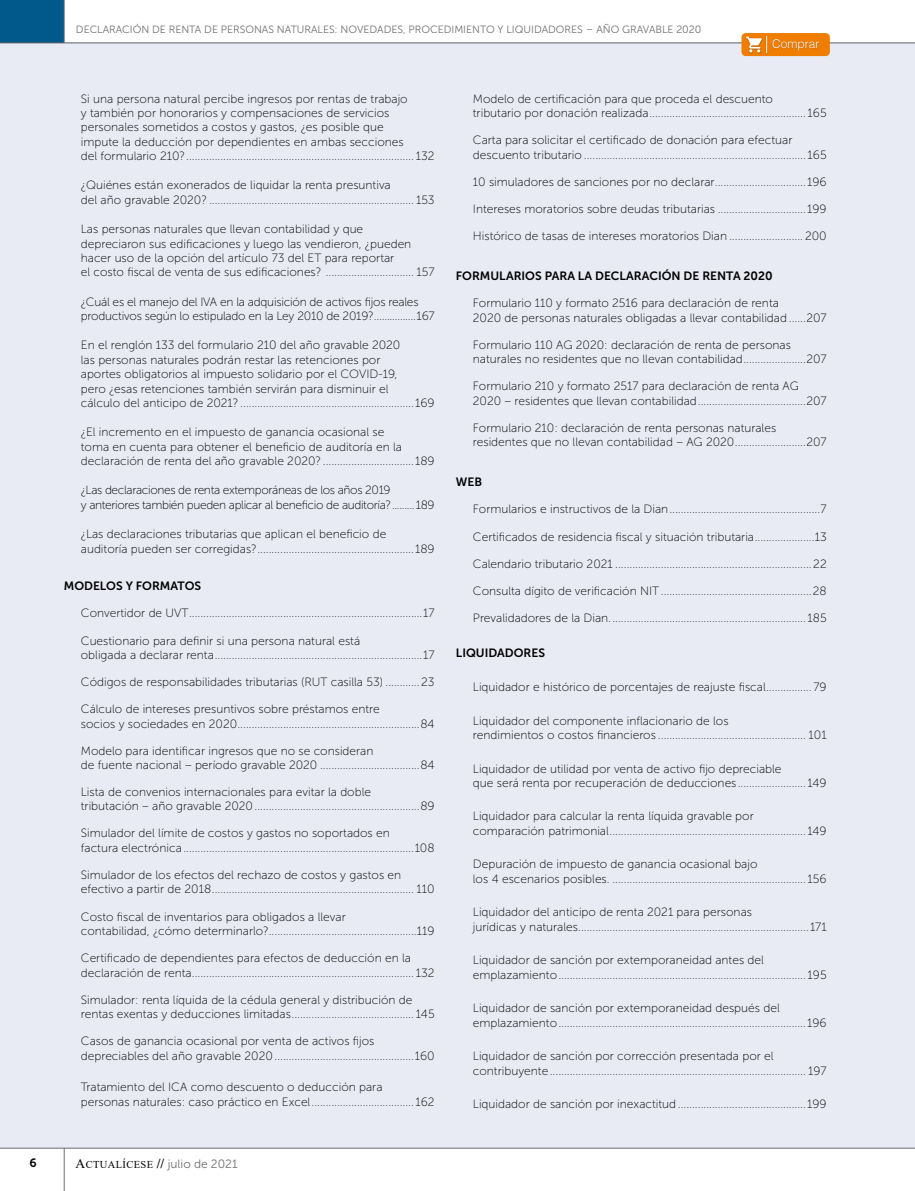
<style>
.page{position:relative;width:915px;height:1191px;background:#fff}
.page>*{position:absolute;margin:0;border:0;box-sizing:border-box;transform-origin:0 0}
.t1{font:12px/14.4px "Museo Sans 100";color:#000}
.t2{font:12px/14.4px "Museo Sans 100";letter-spacing:-.02em;color:#000}
.t3{font:12px/14.4px "Museo Sans 100";letter-spacing:-.03em;color:#000}
.t4{font:12px "Museo Sans 700";color:#000}
.t5{font:12px "Museo Sans 300";color:#706f6f}
.t6{font:300 12px "Helvetica";color:#fff}
.t7{font:10.5px "Museo Sans 300";color:#706f6f}
.s1{font-family:"Times New Roman";font-size:13.5px;color:#000}
.s2{font-family:"Times New Roman";font-size:10.5px;color:#000}
.s3{font-family:"Times New Roman";font-weight:700;font-size:13.5px;color:#000}
</style>
<div class="page">
<div style="left:0;top:0;width:64px;height:43px;background:#00588b"></div>
<hr style="left:64px;top:0;width:1px;height:43px;background:#706f6f">
<hr style="left:0;top:1147px;width:914px;height:1px;background:#706f6f">
<hr style="left:64px;top:1147px;width:1px;height:44px;background:#706f6f">
<div style="left:0;top:43px;width:914px;height:1104px;background:#e8ebf4"></div>
<div style="left:741px;top:33px;width:88px;height:23px;background:#ef7d00;border-radius:4px"></div>
<div style="left:771px;top:39px;width:48px;height:12px;background:#000;opacity:.28"></div>
<svg style="left:745px;top:35px;width:22px;height:19px"></svg>
<p class="t7" style="left:76px;top:24px;width:626px">DECLARACIÓN DE RENTA DE PERSONAS NATURALES: NOVEDADES, PROCEDIMIENTO Y LIQUIDADORES – AÑO GRAVABLE 2020</p>
<p class="t6" style="left:771px;top:33px;width:49px">Comprar</p>
<p class="t1" style="left:81px;top:91px;width:355px">Si una persona natural percibe ingresos por rentas de trabajo<br>y también por honorarios y compensaciones de servicios personales sometidos a costos y gastos, ¿es posible que<br>impute la deducción por dependientes en ambas secciones<br>del formulario 210?................................................................................ 132</p>
<p class="t1" style="left:81px;top:178px;width:355px">¿Quiénes están exonerados de liquidar la renta presuntiva<br>del año gravable 2020? ........................................................................ 153</p>
<p class="t1" style="left:81px;top:222px;width:355px">Las personas naturales que llevan contabilidad y que<br>depreciaron sus edificaciones y luego las vendieron, ¿pueden hacer uso de la opción del artículo 73 del ET para reportar<br>el costo fiscal de venta de sus edificaciones? ............................... 157</p>
<p class="t2" style="left:81px;top:294px;width:355px">¿Cuál es el manejo del IVA en la adquisición de activos fijos reales productivos según lo estipulado en la Ley 2010 de 2019?................167</p>
<p class="t1" style="left:81px;top:338px;width:355px">En el renglón 133 del formulario 210 del año gravable 2020<br>las personas naturales podrán restar las retenciones por<br>aportes obligatorios al impuesto solidario por el COVID-19,<br>pero ¿esas retenciones también servirán para disminuir el<br>cálculo del anticipo de 2021? .............................................................169</p>
<p class="t1" style="left:81px;top:425px;width:355px">¿El incremento en el impuesto de ganancia ocasional se<br>toma en cuenta para obtener el beneficio de auditoría en la declaración de renta del año gravable 2020? ................................189</p>
<p class="t3" style="left:81px;top:483px;width:355px">¿Las declaraciones de renta extemporáneas de los años 2019<br>y anteriores también pueden aplicar al beneficio de auditoría?.........189</p>
<p class="t1" style="left:81px;top:527px;width:355px">¿Las declaraciones tributarias que aplican el beneficio de auditoría pueden ser corregidas?.......................................................189</p>
<p class="t4" style="left:64px;top:579px;width:139px">MODELOS Y FORMATOS</p>
<p class="t1" style="left:81px;top:606px;width:355px">Convertidor de UVT..................................................................................17</p>
<p class="t1" style="left:81px;top:633px;width:355px">Cuestionario para definir si una persona natural está<br>obligada a declarar renta.........................................................................17</p>
<p class="t1" style="left:81px;top:675px;width:355px">Códigos de responsabilidades tributarias (RUT casilla 53) ............23</p>
<p class="t1" style="left:81px;top:702px;width:355px">Cálculo de intereses presuntivos sobre préstamos entre<br>socios y sociedades en 2020................................................................84</p>
<p class="t1" style="left:81px;top:743px;width:355px">Modelo para identificar ingresos que no se consideran<br>de fuente nacional – período gravable 2020 ...................................84</p>
<p class="t1" style="left:81px;top:784px;width:355px">Lista de convenios internacionales para evitar la doble<br>tributación – año gravable 2020..........................................................89</p>
<p class="t1" style="left:81px;top:826px;width:355px">Simulador del límite de costos y gastos no soportados en<br>factura electrónica .................................................................................108</p>
<p class="t1" style="left:81px;top:868px;width:355px">Simulador de los efectos del rechazo de costos y gastos en efectivo a partir de 2018....................................................................... 110</p>
<p class="t1" style="left:81px;top:909px;width:355px">Costo fiscal de inventarios para obligados a llevar<br>contabilidad, ¿cómo determinarlo?....................................................119</p>
<p class="t1" style="left:81px;top:951px;width:355px">Certificado de dependientes para efectos de deducción en la declaración de renta.............................................................................. 132</p>
<p class="t1" style="left:81px;top:992px;width:355px">Simulador: renta líquida de la cédula general y distribución de rentas exentas y deducciones limitadas........................................... 145</p>
<p class="t1" style="left:81px;top:1034px;width:355px">Casos de ganancia ocasional por venta de activos fijos depreciables del año gravable 2020.................................................160</p>
<p class="t1" style="left:81px;top:1080px;width:355px">Tratamiento del ICA como descuento o deducción para<br>personas naturales: caso práctico en Excel.................................... 162</p>
<p class="t4" style="left:29px;top:1156px;width:9px">6</p>
<p class="t5" style="left:75px;top:1157px;width:163px"><span class="s1">A</span><span class="s2">CTUALÍCESE</span> <span class="s3">//</span> julio de 2021</p>
<p class="t1" style="left:472px;top:91px;width:355px">Modelo de certificación para que proceda el descuento<br>tributario por donación realizada....................................................... 165</p>
<p class="t1" style="left:472px;top:133px;width:355px">Carta para solicitar el certificado de donación para efectuar descuento tributario .............................................................................. 165</p>
<p class="t1" style="left:472px;top:174px;width:355px">10 simuladores de sanciones por no declarar................................196</p>
<p class="t1" style="left:472px;top:202px;width:355px">Intereses moratorios sobre deudas tributarias ...............................199</p>
<p class="t1" style="left:472px;top:229px;width:355px">Histórico de tasas de intereses moratorios Dian .......................... 200</p>
<p class="t4" style="left:455px;top:269px;width:318px">FORMULARIOS PARA LA DECLARACIÓN DE RENTA 2020</p>
<p class="t1" style="left:472px;top:296px;width:355px">Formulario 110 y formato 2516 para declaración de renta<br>2020 de personas naturales obligadas a llevar contabilidad ......207</p>
<p class="t1" style="left:472px;top:337px;width:355px">Formulario 110 AG 2020: declaración de renta de personas naturales no residentes que no llevan contabilidad......................207</p>
<p class="t1" style="left:472px;top:379px;width:355px">Formulario 210 y formato 2517 para declaración de renta AG<br>2020 – residentes que llevan contabilidad......................................207</p>
<p class="t1" style="left:472px;top:421px;width:355px">Formulario 210: declaración de renta personas naturales residentes que no llevan contabilidad – AG 2020.........................207</p>
<p class="t4" style="left:455px;top:475px;width:28px">WEB</p>
<p class="t1" style="left:472px;top:502px;width:355px">Formularios e instructivos de la Dian.....................................................7</p>
<p class="t1" style="left:472px;top:529px;width:355px">Certificados de residencia fiscal y situación tributaria.....................13</p>
<p class="t1" style="left:472px;top:556px;width:355px">Calendario tributario 2021 .....................................................................22</p>
<p class="t1" style="left:472px;top:583px;width:355px">Consulta dígito de verificación NIT.....................................................28</p>
<p class="t1" style="left:472px;top:611px;width:355px">Prevalidadores de la Dian..................................................................... 185</p>
<p class="t4" style="left:455px;top:646px;width:91px">LIQUIDADORES</p>
<p class="t1" style="left:472px;top:680px;width:355px">Liquidador e histórico de porcentajes de reajuste fiscal................ 79</p>
<p class="t1" style="left:472px;top:713px;width:355px">Liquidador del componente inflacionario de los<br>rendimientos o costos financieros .................................................... 101</p>
<p class="t1" style="left:472px;top:761px;width:355px">Liquidador de utilidad por venta de activo fijo depreciable<br>que será renta por recuperación de deducciones........................ 149</p>
<p class="t1" style="left:472px;top:809px;width:355px">Liquidador para calcular la renta líquida gravable por comparación patrimonial..................................................................... 149</p>
<p class="t1" style="left:472px;top:857px;width:355px">Depuración de impuesto de ganancia ocasional bajo<br>los 4 escenarios posibles. .................................................................... 156</p>
<p class="t1" style="left:472px;top:905px;width:355px">Liquidador del anticipo de renta 2021 para personas<br>jurídicas y naturales.................................................................................171</p>
<p class="t1" style="left:472px;top:953px;width:355px">Liquidador de sanción por extemporaneidad antes del emplazamiento....................................................................................... 195</p>
<p class="t1" style="left:472px;top:1001px;width:355px">Liquidador de sanción por extemporaneidad después del emplazamiento.......................................................................................196</p>
<p class="t1" style="left:472px;top:1049px;width:355px">Liquidador de sanción por corrección presentada por el contribuyente.......................................................................................... 197</p>
<p class="t1" style="left:472px;top:1097px;width:355px">Liquidador de sanción por inexactitud.............................................199</p>
</div>
